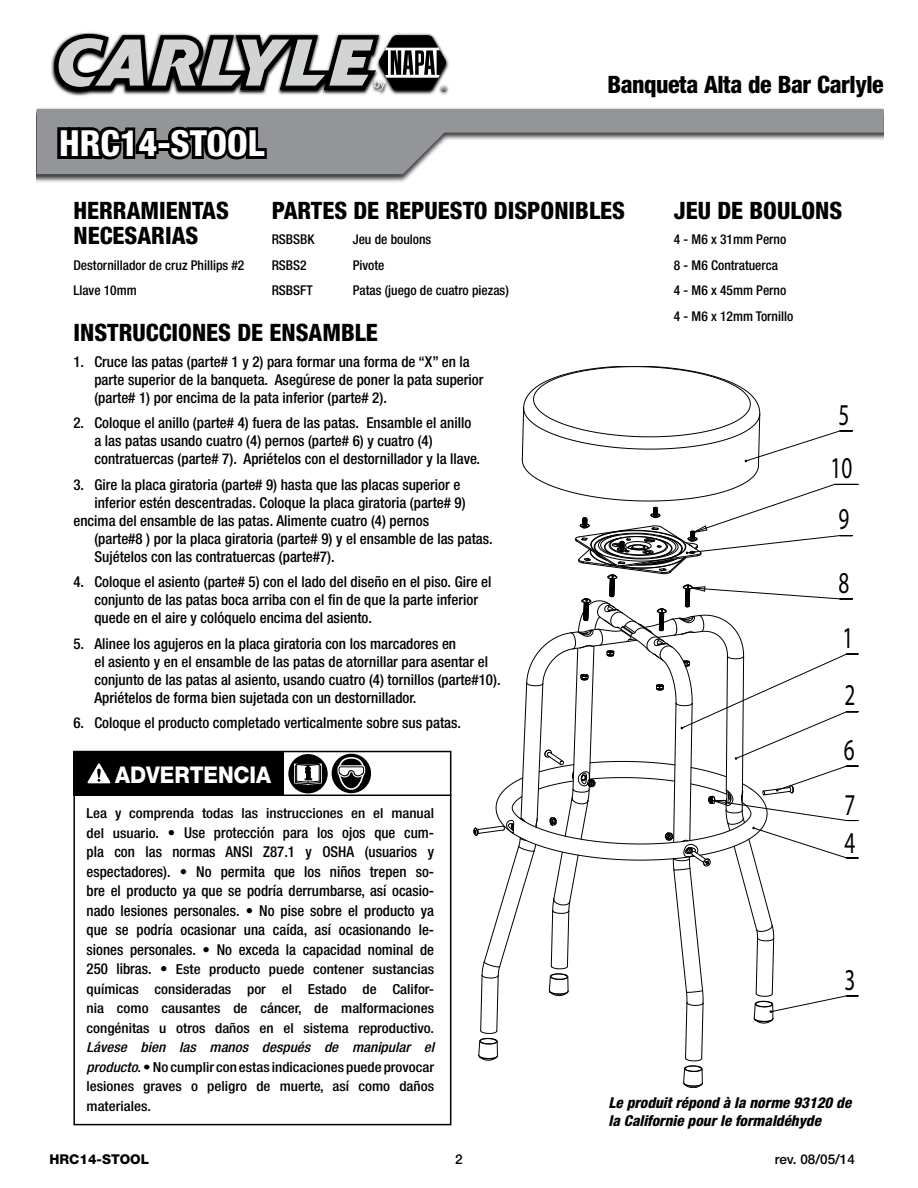
<style>
.page{position:relative;width:918px;height:1188px;background:#fff}
.page>*{position:absolute;margin:0;border:0;box-sizing:border-box;transform-origin:0 0}
.t1{font:800 condensed 36px "Helvetica Neue LT Std";color:#fff}
.t2{font:30.3px/57.4px "Myriad Pro";color:#000;scale:.7 1}
.t3{font:800 condensed 24px/25.5px "Helvetica Neue LT Std";color:#000}
.t4{font:800 condensed 24px "Helvetica Neue LT Std";letter-spacing:-.02em;color:#000}
.t5{font:800 23.1px "Helvetica Neue LT Std";color:#fff;scale:.92 1}
.t6{font:500 condensed 15px/18px "Helvetica Neue LT Std";color:#000}
.t7{font:italic 800 condensed 15px/18px "Helvetica Neue LT Std";color:#000}
.t8{font:500 condensed 13.8px/19.5px "Helvetica Neue LT Std";color:#000;text-align:justify;scale:1.09 1}
.t9{font:500 condensed 13.5px/25.5px "Helvetica Neue LT Std";color:#000}
.t10{font:500 13.5px "Helvetica Neue LT Std";color:#000}
.t11{font:800 13.5px "Helvetica Neue LT Std";color:#000}
.s1{font-style:inherit}
.s2{font-size:13.8px}
.s3{font-size:15px}
.s4{font-style:italic}
</style>
<div class="page">
<img style="left:37px;top:108px;width:847px;height:75px">
<svg style="left:37px;top:109px;width:847px;height:65px;fill:#939598"></svg>
<img style="left:51px;top:32px;width:398px;height:64px">
<svg style="left:54px;top:34px;width:392px;height:57px;background:#818282"></svg>
<svg style="left:54px;top:112px;width:216px;height:50px;background:#444546"></svg>
<svg style="left:474px;top:366px;width:384px;height:722px"></svg>
<div style="left:73px;top:751px;width:378px;height:374px;border:2px solid #000"></div>
<div style="left:73px;top:751px;width:211px;height:45px;background:#000"></div>
<div style="left:288px;top:754px;width:40px;height:39px;background:#000;border-radius:50%"></div>
<svg style="left:294px;top:764px;width:28px;height:21px"></svg>
<hr style="left:73px;top:795px;width:378px;height:1px;background:#000">
<svg style="left:87px;top:763px;width:24px;height:20px"></svg>
<div style="left:332px;top:754px;width:39px;height:39px;background:#000;border-radius:50%"></div>
<svg style="left:337px;top:756px;width:29px;height:35px"></svg>
<h1 class="t1" style="left:59px;top:121px;width:207px">HRC14-<span class="s1">STOOL</span></h1>
<h3 class="t4" style="left:607px;top:70px;width:278px">Banqueta Alta de Bar Carlyle</h3>
<h3 class="t3" style="left:73px;top:197px;width:157px">HERRAMIENTAS<br>NECESARIAS</h3>
<p class="t9" style="left:73px;top:252px;width:173px">Destornillador de cruz Phillips #2<br>Llave 10mm</p>
<h3 class="t3" style="left:272px;top:197px;width:355px">PARTES DE REPUESTO DISPONIBLES</h3>
<p class="t9" style="left:272px;top:227px;width:44px">RSBSBK</p>
<p class="t9" style="left:353px;top:227px;width:80px">Jeu de boulons</p>
<p class="t9" style="left:272px;top:252px;width:36px">RSBS2</p>
<p class="t9" style="left:353px;top:252px;width:33px">Pivote</p>
<p class="t9" style="left:272px;top:278px;width:43px">RSBSFT</p>
<p class="t9" style="left:353px;top:278px;width:158px">Patas (juego de cuatro piezas)</p>
<h3 class="t3" style="left:73px;top:320px;width:306px">INSTRUCCIONES DE ENSAMBLE</h3>
<p class="t6" style="left:94px;top:352px;width:391px;text-indent:-21px">1. Cruce las patas (parte# 1 y 2) para formar una forma de “X” en la parte superior de la banqueta. Asegúrese de poner la pata superior (parte# 1) por encima de la pata inferior (parte# 2).</p>
<p class="t6" style="left:94px;top:414px;width:387px;text-indent:-21px">2. Coloque el anillo (parte# 4) fuera de las patas. Ensamble el anillo a las patas usando cuatro (4) pernos (parte# 6) y cuatro (4) contratuercas (parte# 7). Apriételos con el destornillador y la llave.</p>
<p class="t6" style="left:73px;top:475px;width:388px">3. Gire la placa giratoria (parte# 9) hasta que las placas superior e</p>
<p class="t6" style="left:94px;top:493px;width:373px">inferior estén descentradas. Coloque la placa giratoria (parte# 9)</p>
<p class="t6" style="left:73px;top:511px;width:357px">encima del ensamble de las patas. Alimente cuatro (4) pernos</p>
<p class="t6" style="left:94px;top:529px;width:400px">(parte#8 ) por la placa giratoria (parte# 9) y el ensamble de las patas.</p>
<p class="t6" style="left:94px;top:547px;width:242px">Sujételos con las contratuercas (parte#7).</p>
<p class="t6" style="left:94px;top:573px;width:399px;text-indent:-21px">4. Coloque el asiento (parte# 5) con el lado del diseño en el piso. Gire el conjunto de las patas boca arriba con el fin de que la parte inferior quede en el aire y colóquelo encima del asiento.</p>
<p class="t6" style="left:94px;top:634px;width:408px;text-indent:-21px">5. Alinee los agujeros en la placa giratoria con los marcadores en<br>el asiento y en el ensamble de las patas de atornillar para asentar el conjunto de las patas al asiento, usando cuatro (4) tornillos (parte#10).<br>Apriételos de forma bien sujetada con un destornillador.</p>
<p class="t6" style="left:73px;top:714px;width:389px">6. Coloque el producto completado verticalmente sobre sus patas.</p>
<h3 class="t3" style="left:674px;top:197px;width:170px">JEU DE BOULONS</h3>
<p class="t9" style="left:674px;top:227px;width:121px">4 - M6 x 31mm Perno<br>8 - M6 Contratuerca<br>4 - M6 x 45mm Perno<br>4 - M6 x 12mm Tornillo</p>
<h2 class="t2" style="left:839px;top:385px;width:17px">5</h2>
<h2 class="t2" style="left:831px;top:439px;width:33px">10</h2>
<h2 class="t2" style="left:839px;top:490px;width:17px">9</h2>
<h2 class="t2" style="left:839px;top:553px;width:17px">8</h2>
<h2 class="t2" style="left:843px;top:608px;width:20px">1<br>2</h2>
<h3 class="t5" style="left:115px;top:761px;width:171px">ADVERTENCIA</h3>
<p class="t8" style="left:87px;top:804px;width:320px">Lea y comprenda todas las instrucciones en el manual</p>
<p class="t6" style="left:87px;top:823px;width:349px;line-height:19.5px;text-align:justify"><span class="s2">del usuario</span>. • Use protección para los ojos que cum&shy;pla con las normas ANSI Z87.1 y OSHA (usuarios y espectadores). • No permita que los niños trepen so&shy;bre el producto ya que se podría derrumbarse, así ocasio&shy;nado lesiones personales. • No pise sobre el producto ya que se podría ocasionar una caída, así ocasionando le&shy;siones personales. • No exceda la capacidad nominal de</p>
<p class="t8" style="left:87px;top:960px;width:320px"><span class="s3">250 libras. •</span> Este producto puede contener sustancias químicas consideradas por el Estado de Califor&shy;nia como causantes de cáncer, de malformaciones congénitas u otros daños en el sistema reproductivo.</p>
<p class="t8" style="left:87px;top:1038px;width:320px"><span class="s4">Lávese bien las manos después de manipular el producto</span>. • No cumplir con estas indicaciones puede provocar lesiones graves o peligro de muerte, así como daños materiales.</p>
<h2 class="t2" style="left:844px;top:721px;width:18px;line-height:55.3px">6<br>7</h2>
<h2 class="t2" style="left:845px;top:813px;width:17px">4</h2>
<h2 class="t2" style="left:845px;top:951px;width:17px">3</h2>
<p class="t7" style="left:609px;top:1094px;width:244px">Le produit répond à la norme 93120 de la Californie pour le formaldéhyde</p>
<p class="t11" style="left:50px;top:1151px;width:101px">HRC14-STOOL</p>
<p class="t10" style="left:455px;top:1151px;width:9px">2</p>
<p class="t10" style="left:775px;top:1151px;width:82px">rev. 08/05/14</p>
</div>
